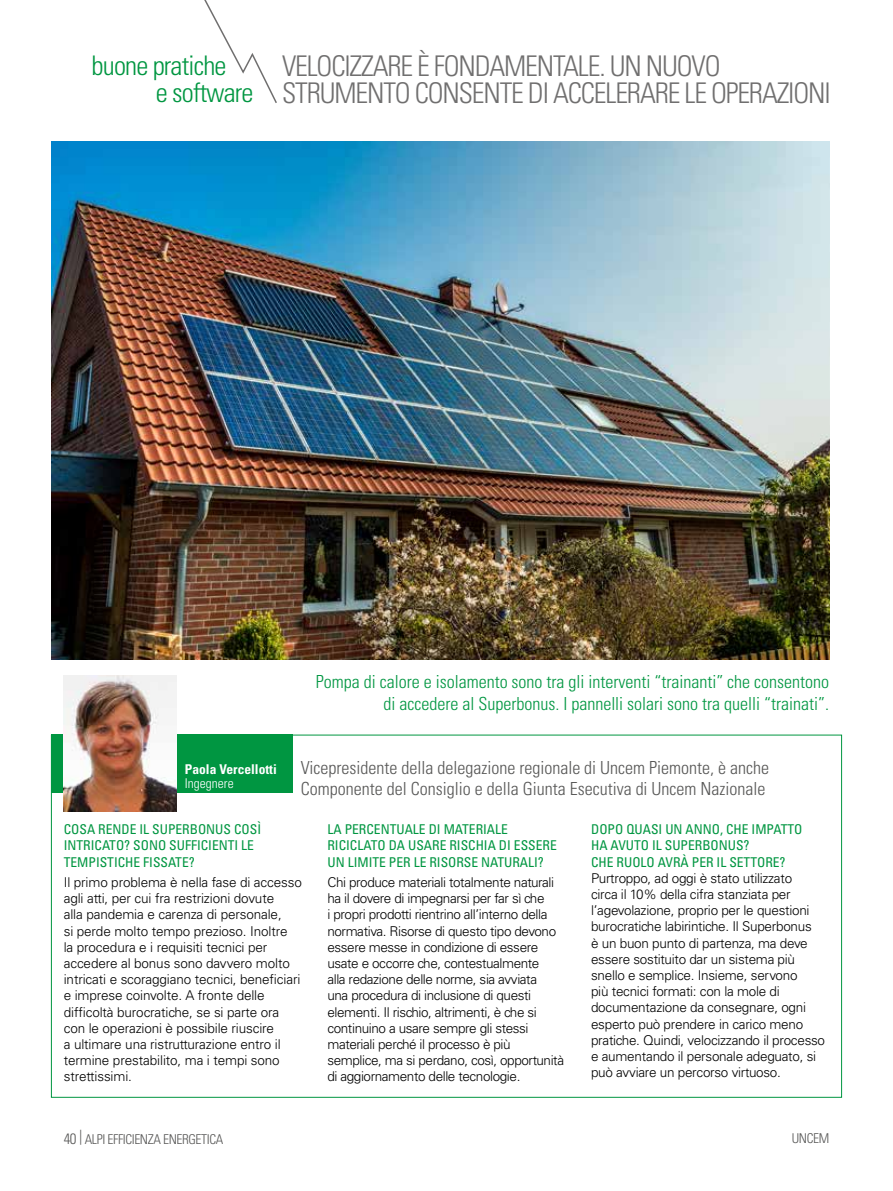
<style>
.page{position:relative;width:893px;height:1191px;background:#fff}
.page>*{position:absolute;margin:0;border:0;box-sizing:border-box;transform-origin:0 0}
.t1{font:300 condensed 28.5px/27px "Univers";letter-spacing:-.04em;color:#706f6f}
.t2{font:300 condensed 27px/27px "Univers";letter-spacing:-.03em;color:#009641}
.t3{font:300 condensed 18px/21.6px "Univers";color:#009641;text-align:right}
.t4{font:300 condensed 18px/21px "Univers";color:#575756}
.t5{font:300 13.5px/16.2px "Univers";letter-spacing:-.02em;color:#000}
.t6{font:condensed 13.5px/16.2px "Univers";color:#009641}
.t7{font:300 condensed 13.5px "Univers";letter-spacing:-.03em;color:#575756}
.t8{font:700 condensed 13.5px "Univers";color:#fff}
.t9{font:300 condensed 13.5px "Univers";color:#fff}
.s1{font-size:15px}
</style>
<div class="page">
<div style="left:51px;top:734px;width:241px;height:59px;background:#009641"></div>
<img style="left:51px;top:142px;width:778px;height:518px">
<img style="left:64px;top:675px;width:112px;height:136px">
<svg style="left:204px;top:0;width:73px;height:103px"></svg>
<h2 class="t2" style="left:156px;top:52px;width:99px;text-indent:-64px">buone pratiche<br>e software</h2>
<h1 class="t1" style="left:282px;top:52px;width:550px">VELOCIZZARE È FONDAMENTALE. UN NUOVO<br>STRUMENTO CONSENTE DI ACCELERARE LE OPERAZIONI</h1>
<p class="t8" style="left:185px;top:761px;width:93px">Paola Vercellotti</p>
<p class="t9" style="left:185px;top:775px;width:50px">Ingegnere</p>
<h3 class="t3" style="left:316px;top:671px;width:515px">Pompa di calore e isolamento sono tra gli interventi “trainanti” che consentono di accedere al Superbonus. I pannelli solari sono tra quelli “trainati”.</h3>
<h3 class="t4" style="left:301px;top:757px;width:470px">Vicepresidente della delegazione regionale di Uncem Piemonte, è anche<br>Componente del Consiglio e della Giunta Esecutiva di Uncem Nazionale</h3>
<p class="t6" style="left:64px;top:821px;width:199px">COSA RENDE IL SUPERBONUS COSÌ<br>INTRICATO? SONO SUFFICIENTI LE<br>TEMPISTICHE FISSATE?</p>
<p class="t5" style="left:64px;top:874px;width:240px">Il primo problema è nella fase di accesso agli atti, per cui fra restrizioni dovute<br>alla pandemia e carenza di personale,<br>si perde molto tempo prezioso. Inoltre<br>la procedura e i requisiti tecnici per accedere al bonus sono davvero molto intricati e scoraggiano tecnici, beneficiari e imprese coinvolte. A fronte delle difficoltà burocratiche, se si parte ora con le operazioni è possibile riuscire<br>a ultimare una ristrutturazione entro il termine prestabilito, ma i tempi sono strettissimi.</p>
<p class="t6" style="left:327px;top:821px;width:231px">LA PERCENTUALE DI MATERIALE<br>RICICLATO DA USARE RISCHIA DI ESSERE<br>UN LIMITE PER LE RISORSE NATURALI?</p>
<p class="t5" style="left:327px;top:874px;width:238px">Chi produce materiali totalmente naturali ha il dovere di impegnarsi per far sì che<br>i propri prodotti rientrino all’interno della normativa. Risorse di questo tipo devono essere messe in condizione di essere usate e occorre che, contestualmente<br>alla redazione delle norme, sia avviata<br>una procedura di inclusione di questi elementi. Il rischio, altrimenti, è che si continuino a usare sempre gli stessi materiali perché il processo è più semplice, ma si perdano, così, opportunità di aggiornamento delle tecnologie.</p>
<p class="t6" style="left:591px;top:821px;width:213px">DOPO QUASI UN ANNO, CHE IMPATTO<br>HA AVUTO IL SUPERBONUS?<br>CHE RUOLO AVRÀ PER IL SETTORE?</p>
<p class="t5" style="left:591px;top:870px;width:236px">Purtroppo, ad oggi è stato utilizzato<br>circa il 10% della cifra stanziata per l’agevolazione, proprio per le questioni burocratiche labirintiche. Il Superbonus<br>è un buon punto di partenza, ma deve essere sostituito dar un sistema più snello e semplice. Insieme, servono<br>più tecnici formati: con la mole di documentazione da consegnare, ogni esperto può prendere in carico meno pratiche. Quindi, velocizzando il processo e aumentando il personale adeguato, si può avviare un percorso virtuoso.</p>
<p class="t7" style="left:64px;top:1131px;width:161px"><span class="s1">40 </span><sup>|</sup> ALPI EFFICIENZA ENERGETICA</p>
<p class="t7" style="left:792px;top:1130px;width:39px">UNCEM</p>
</div>
